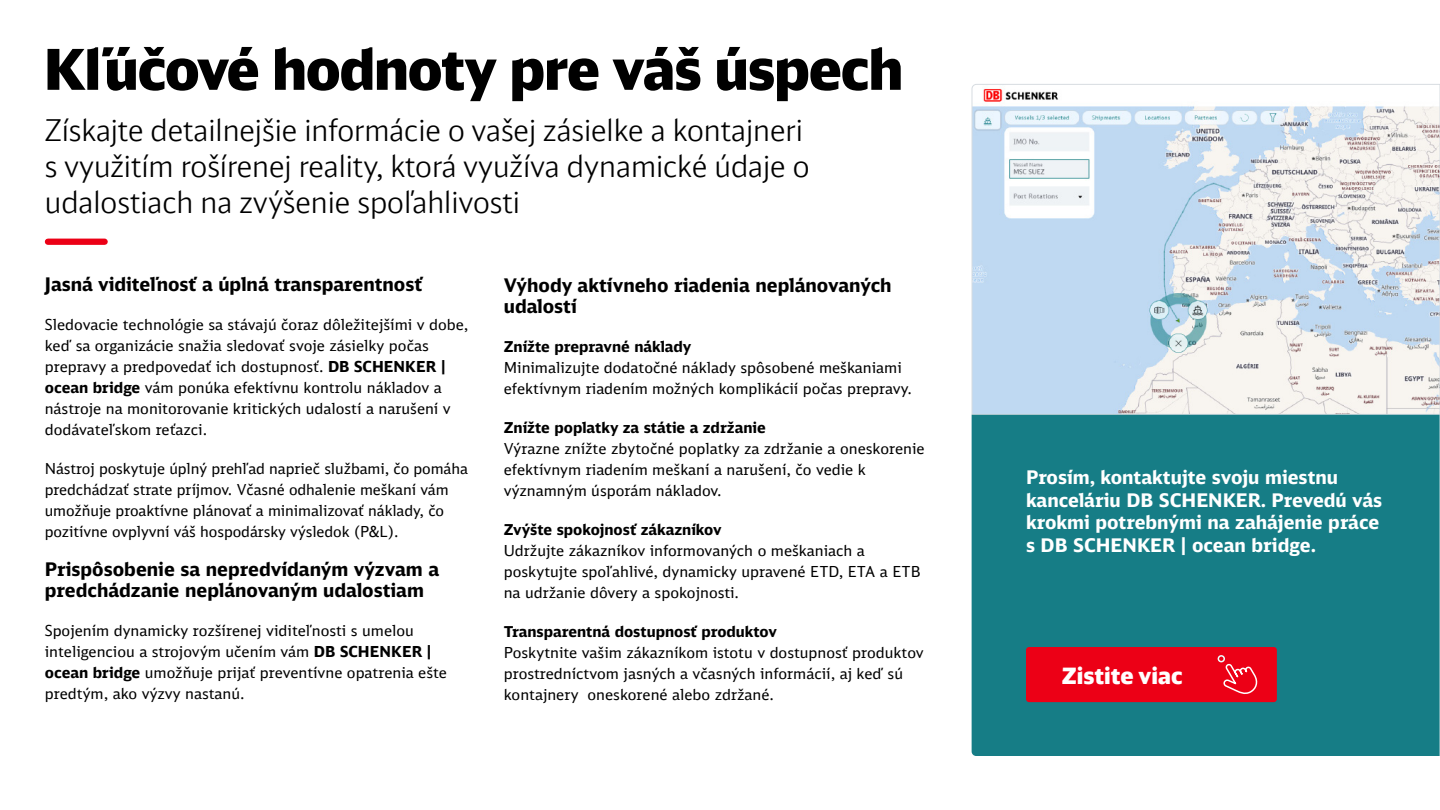
<style>
.page{position:relative;width:1440px;height:810px;background:#fff}
.page>*{position:absolute;margin:0;border:0;box-sizing:border-box;transform-origin:0 0}
.t1{font:900 56.25px "DB Neo Head";letter-spacing:-.025em;color:#000}
.t2{font:300 30px/36px "DB Neo Head";color:#000}
.t3{font:900 22.5px "DB Neo Head";color:#fff}
.t4{font:700 18.75px/21px "DB Neo Sans";color:#000}
.t5{font:700 18.75px/22.5px "DB Neo Sans";color:#fff}
.t6{font:15px/21px "DB Sans";color:#000}
.t7{font:700 15px "DB Neo Sans";color:#000}
.s1{font-weight:700}
</style>
<div class="page">
<svg style="left:971px;top:84px;width:469px;height:331px"></svg>
<div style="left:972px;top:415px;width:468px;height:341px;background:#167d86"></div>
<div style="left:48px;top:239px;width:57px;height:6px;background:#ec0016"></div>
<div style="left:1026px;top:647px;width:251px;height:55px;background:#ec0016;border-radius:3px"></div>
<svg style="left:1222px;top:662px;width:36px;height:32px"></svg>
<div style="left:1218px;top:655px;width:7px;height:7px;border:2px solid #ecffff;border-radius:50%"></div>
<h1 class="t1" style="left:44px;top:33px;width:861px">Kľúčové hodnoty pre váš úspech</h1>
<h2 class="t2" style="left:45px;top:112px;width:766px">Získajte detailnejšie informácie o vašej zásielke a kontajneri s využitím rošírenej reality, ktorá využíva dynamické údaje o udalostiach na zvýšenie spoľahlivosti</h2>
<p class="t4" style="left:45px;top:273px;width:379px">Jasná viditeľnosť a úplná transparentnosť</p>
<p class="t6" style="left:45px;top:314px;width:425px">Sledovacie technológie sa stávajú čoraz dôležitejšími v dobe, keď sa organizácie snažia sledovať svoje zásielky počas prepravy a predpovedať ich dostupnosť. <span class="s1">DB SCHENKER | ocean bridge</span> vám ponúka efektívnu kontrolu nákladov a nástroje na monitorovanie kritických udalostí a narušení v dodávateľskom reťazci.</p>
<p class="t6" style="left:45px;top:458px;width:425px">Nástroj poskytuje úplný prehľad naprieč službami, čo pomáha predchádzať strate príjmov. Včasné odhalenie meškaní vám umožňuje proaktívne plánovať a minimalizovať náklady, čo pozitívne ovplyvní váš hospodársky výsledok (P&amp;L).</p>
<p class="t4" style="left:45px;top:558px;width:396px">Prispôsobenie sa nepredvídaným výzvam a predchádzanie neplánovaným udalostiam</p>
<p class="t6" style="left:45px;top:620px;width:404px">Spojením dynamicky rozšírenej viditeľnosti s umelou inteligenciou a strojovým učením vám <span class="s1">DB SCHENKER | ocean bridge</span> umožňuje prijať preventívne opatrenia ešte predtým, ako výzvy nastanú.</p>
<p class="t4" style="left:504px;top:274px;width:389px">Výhody aktívneho riadenia neplánovaných udalostí</p>
<p class="t7" style="left:504px;top:337px;width:189px">Znížte prepravné náklady</p>
<p class="t6" style="left:504px;top:357px;width:410px">Minimalizujte dodatočné náklady spôsobené meškaniami efektívnym riadením možných komplikácií počas prepravy.</p>
<p class="t7" style="left:504px;top:418px;width:263px">Znížte poplatky za státie a zdržanie</p>
<p class="t6" style="left:504px;top:438px;width:422px">Výrazne znížte zbytočné poplatky za zdržanie a oneskorenie efektívnym riadením meškaní a narušení, čo vedie k významným úsporám nákladov.</p>
<p class="t7" style="left:504px;top:520px;width:219px">Zvýšte spokojnosť zákazníkov</p>
<p class="t6" style="left:504px;top:540px;width:419px">Udržujte zákazníkov informovaných o meškaniach a poskytujte spoľahlivé, dynamicky upravené ETD, ETA a ETB na udržanie dôvery a spokojnosti.</p>
<p class="t7" style="left:504px;top:622px;width:275px">Transparentná dostupnosť produktov</p>
<p class="t6" style="left:504px;top:642px;width:422px">Poskytnite vašim zákazníkom istotu v dostupnosť produktov prostredníctvom jasných a včasných informácií, aj keď sú kontajnery oneskorené alebo zdržané.</p>
<p class="t5" style="left:1026px;top:466px;width:358px">Prosím, kontaktujte svoju miestnu kanceláriu DB SCHENKER. Prevedú vás krokmi potrebnými na zahájenie práce s DB SCHENKER | ocean bridge.</p>
<h3 class="t3" style="left:1062px;top:661px;width:122px">Zistite viac</h3>
</div>
